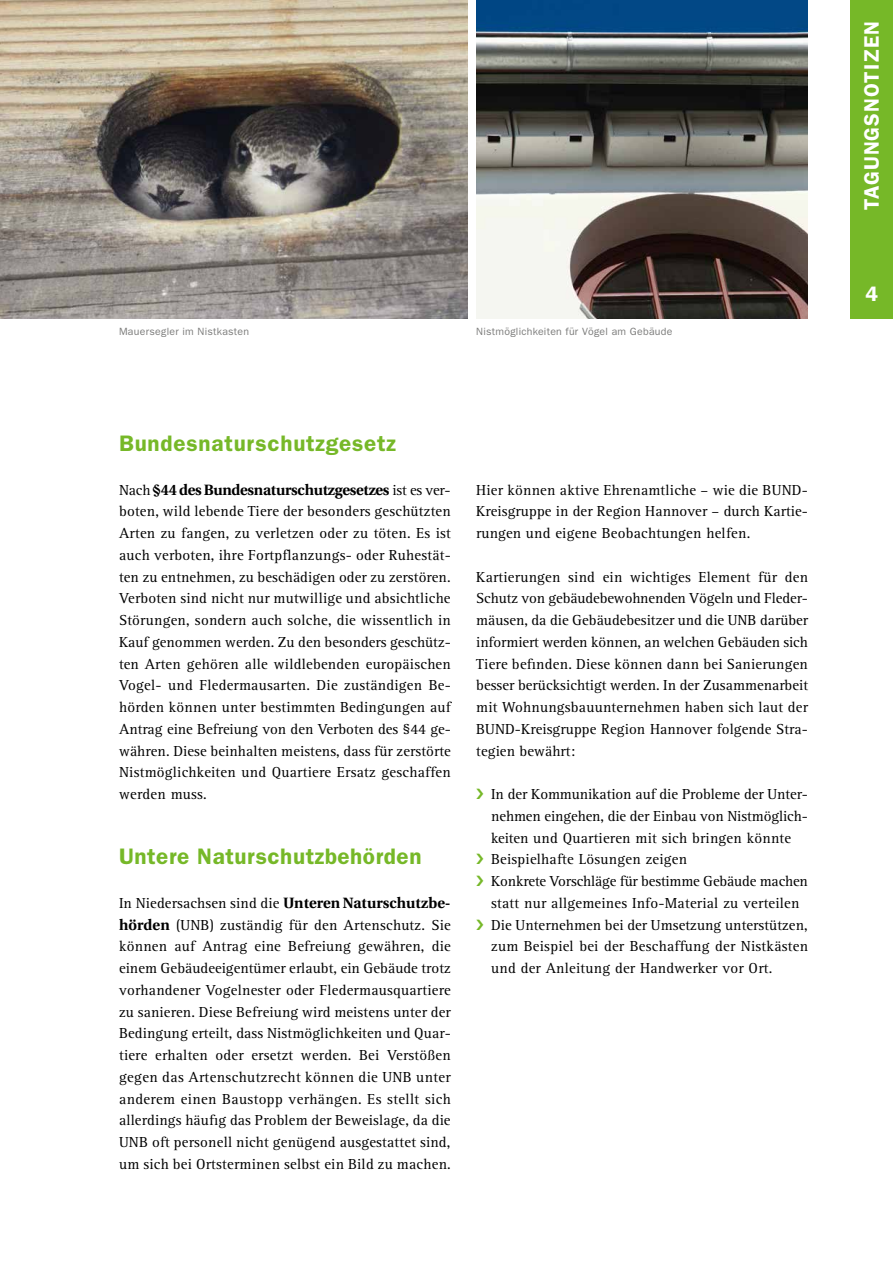
<style>
.page{position:relative;width:893px;height:1263px;background:#fff}
.page>*{position:absolute;margin:0;border:0;box-sizing:border-box;transform-origin:0 0}
.t1{font:600 22.5px "Franklin Gothic";letter-spacing:.035em;color:#76b828}
.t2{font:600 21px "Franklin Gothic";letter-spacing:.045em;color:#fff}
.t3{font:15px/21.8px "Rotis Serif";letter-spacing:.015em;color:#000;text-align:justify}
.t4{font:700 15px "Utopia";letter-spacing:-.015em;color:#000}
.t5{font:10.5px "Franklin Gothic";letter-spacing:.025em;color:#7b7b7a}
.s1{font-family:"Rotis Serif";font-weight:400}
.s2{font-family:"Utopia";font-weight:700}
</style>
<div class="page">
<img style="left:0;top:0;width:468px;height:319px">
<img style="left:476px;top:0;width:332px;height:319px">
<div style="left:850px;top:0;width:43px;height:319px;background:#76b828"></div>
<p class="t5" style="left:119px;top:326px;width:132px">Mauersegler im Nistkasten</p>
<p class="t5" style="left:476px;top:326px;width:198px">Nistmöglichkeiten für Vögel am Gebäude</p>
<h1 class="t1" style="left:119px;top:430px;width:278px">Bundesnaturschutzgesetz</h1>
<p class="t4" style="left:119px;top:481px;width:333px"><span class="s1">Nach</span> §44 des Bundesnaturschutzgesetzes <span class="s1">ist es ver-</span></p>
<p class="t3" style="left:119px;top:501px;width:333px">boten, wild lebende Tiere der besonders geschützten Arten zu fangen, zu verletzen oder zu töten. Es ist auch verboten, ihre Fortpflanzungs- oder Ruhestät&shy;ten zu entnehmen, zu beschädigen oder zu zerstören.<br>Verboten sind nicht nur mutwillige und absichtliche Störungen, sondern auch solche, die wissentlich in Kauf genommen werden. Zu den besonders geschütz&shy;ten Arten gehören alle wildlebenden europäischen Vogel- und Fledermausarten. Die zuständigen Be&shy;hörden können unter bestimmten Bedingungen auf Antrag eine Befreiung von den Verboten des §44 ge&shy;währen. Diese beinhalten meistens, dass für zerstörte Nistmöglichkeiten und Quartiere Ersatz geschaffen werden muss.</p>
<h1 class="t1" style="left:119px;top:843px;width:304px">Untere Naturschutzbehörden</h1>
<p class="t3" style="left:119px;top:892px;width:333px">In Niedersachsen sind die <span class="s2">Unteren Naturschutzbe&shy;hörden</span> (UNB) zuständig für den Artenschutz. Sie können auf Antrag eine Befreiung gewähren, die einem Gebäudeeigentümer erlaubt, ein Gebäude trotz vorhandener Vogelnester oder Fledermausquartiere zu sanieren. Diese Befreiung wird meistens unter der Bedingung erteilt, dass Nistmöglichkeiten und Quar&shy;tiere erhalten oder ersetzt werden. Bei Verstößen gegen das Artenschutzrecht können die UNB unter anderem einen Baustopp verhängen. Es stellt sich allerdings häufig das Problem der Beweislage, da die UNB oft personell nicht genügend ausgestattet sind, um sich bei Ortsterminen selbst ein Bild zu machen.</p>
<p class="t3" style="left:476px;top:479px;width:333px">Hier können aktive Ehrenamtliche – wie die BUND-Kreisgruppe in der Region Hannover – durch Kartie&shy;rungen und eigene Beobachtungen helfen.</p>
<p class="t3" style="left:476px;top:566px;width:333px">Kartierungen sind ein wichtiges Element für den Schutz von gebäudebewohnenden Vögeln und Fleder&shy;mäusen, da die Gebäudebesitzer und die UNB darüber informiert werden können, an welchen Gebäuden sich Tiere befinden. Diese können dann bei Sanierungen besser berücksichtigt werden. In der Zusammenarbeit mit Wohnungsbauunternehmen haben sich laut der BUND-Kreisgruppe Region Hannover folgende Stra&shy;tegien bewährt:</p>
<p class="t3" style="left:491px;top:784px;width:318px;text-align:left">In der Kommunikation auf die Probleme der Unter&shy;nehmen eingehen, die der Einbau von Nistmöglich&shy;keiten und Quartieren mit sich bringen könnte Beispielhafte Lösungen zeigen<br>Konkrete Vorschläge für bestimme Gebäude machen statt nur allgemeines Info-Material zu verteilen Die Unternehmen bei der Umsetzung unterstützen, zum Beispiel bei der Beschaffung der Nistkästen und der Anleitung der Handwerker vor Ort.</p>
<h2 class="t2" style="left:859px;top:210px;width:190px;rotate:-90deg">TAGUNGSNOTIZEN</h2>
<h2 class="t2" style="left:865px;top:281px;width:14px">4</h2>
</div>
